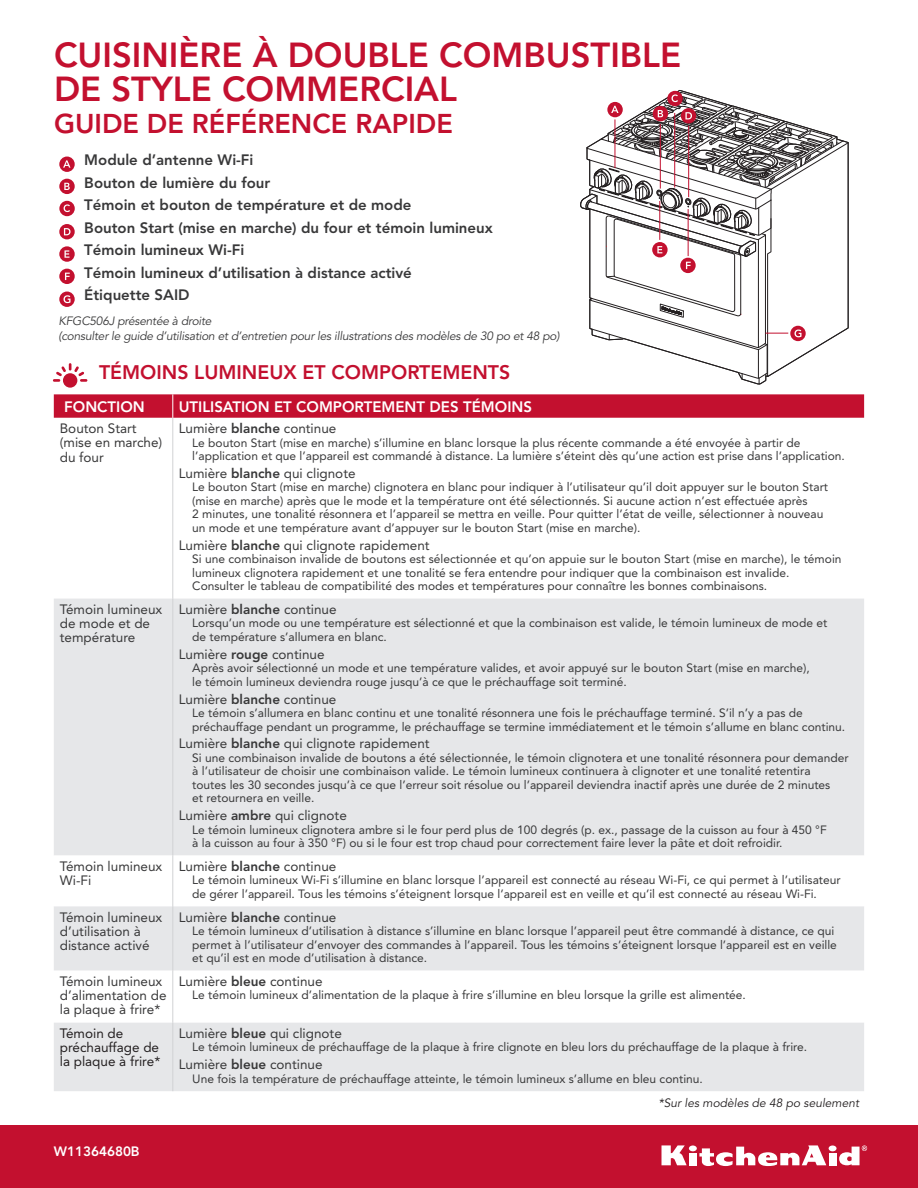
<style>
.page{position:relative;width:918px;height:1188px;background:#fff}
.page>*{position:absolute;margin:0;border:0;box-sizing:border-box;transform-origin:0 0}
.t1{font:800 34.5px/34.5px "Avenir";color:#c3102f}
.t2{font:800 27px "Avenir";color:#c3102f}
.t3{font:800 19.5px "Avenir";color:#c3102f}
.t4{font:800 15px "Avenir";color:#383839}
.t5{font:800 15px "Avenir";color:#fff}
.t6{font:13.5px/14.2px "Avenir LT Std";color:#383839}
.t7{font:13.5px/14.2px "Avenir LT Std";color:#231f20}
.t8{font:800 13.5px "Avenir";color:#fff}
.t9{font:12px/13.5px "Avenir LT Std";color:#383839}
.t10{font:italic 12px/15px "Avenir LT Std";letter-spacing:-.02em;color:#383839}
.t11{font:italic 12px "Avenir LT Std";color:#231f20}
.s1{font-family:"Avenir";font-weight:800}
</style>
<div class="page">
<div style="left:0;top:1125px;width:918px;height:63px;background:#c3102f"></div>
<div style="left:689px;top:1153px;width:8px;height:12px;background:#fff"></div>
<div style="left:689px;top:1145px;width:8px;height:6px;background:#fff;border-radius:50%"></div>
<div style="left:829px;top:1153px;width:8px;height:12px;background:#fff"></div>
<div style="left:829px;top:1145px;width:8px;height:6px;background:#fff;border-radius:50%"></div>
<svg style="left:662px;top:1145px;width:25px;height:20px"></svg>
<svg style="left:699px;top:1145px;width:127px;height:21px"></svg>
<svg style="left:839px;top:1145px;width:28px;height:20px"></svg>
<svg style="left:54px;top:599px;width:810px;height:492px;background:#e9e9eb"></svg>
<svg style="left:54px;top:856px;width:810px;height:50px"></svg>
<hr style="left:172px;top:418px;width:1px;height:181px;background:#d1d2d4">
<hr style="left:172px;top:599px;width:1px;height:257px;background:#d1d2d4">
<hr style="left:172px;top:856px;width:1px;height:50px;background:#d1d2d4">
<hr style="left:172px;top:906px;width:1px;height:64px;background:#d1d2d4">
<hr style="left:172px;top:970px;width:1px;height:53px;background:#d1d2d4">
<hr style="left:172px;top:1023px;width:1px;height:68px;background:#d1d2d4">
<svg style="left:54px;top:394px;width:810px;height:24px;background:#c41634"></svg>
<div style="left:63px;top:373px;width:14px;height:15px;background:#c3102f;border-radius:50%"></div>
<svg style="left:53px;top:363px;width:34px;height:19px"></svg>
<div style="left:59px;top:157px;width:16px;height:15px;background:#c3102f;border-radius:50%"></div>
<svg style="left:63px;top:160px;width:8px;height:8px"></svg>
<div style="left:59px;top:179px;width:16px;height:15px;background:#c3102f;border-radius:50%"></div>
<svg style="left:64px;top:183px;width:6px;height:7px"></svg>
<svg style="left:59px;top:201px;width:16px;height:15px"></svg>
<svg style="left:64px;top:204px;width:6px;height:8px"></svg>
<svg style="left:59px;top:224px;width:16px;height:15px"></svg>
<svg style="left:64px;top:228px;width:7px;height:7px"></svg>
<svg style="left:59px;top:246px;width:16px;height:16px"></svg>
<svg style="left:65px;top:250px;width:5px;height:8px"></svg>
<div style="left:59px;top:269px;width:16px;height:15px;background:#c3102f;border-radius:50%"></div>
<svg style="left:65px;top:273px;width:5px;height:7px"></svg>
<svg style="left:59px;top:292px;width:16px;height:15px"></svg>
<svg style="left:64px;top:295px;width:7px;height:8px"></svg>
<svg style="left:580px;top:90px;width:269px;height:294px"></svg>
<p class="t1" style="left:54px;top:37px;width:629px">CUISINIÈRE À DOUBLE COMBUSTIBLE<br>DE STYLE COMMERCIAL</p>
<p class="t2" style="left:54px;top:107px;width:400px">GUIDE DE RÉFÉRENCE RAPIDE</p>
<p class="t4" style="left:84px;top:151px;width:171px">Module d’antenne Wi-Fi</p>
<p class="t4" style="left:84px;top:174px;width:188px">Bouton de lumière du four</p>
<p class="t4" style="left:84px;top:196px;width:329px">Témoin et bouton de température et de mode</p>
<p class="t4" style="left:84px;top:219px;width:410px">Bouton Start (mise en marche) du four et témoin lumineux</p>
<p class="t4" style="left:84px;top:241px;width:162px">Témoin lumineux Wi-Fi</p>
<p class="t4" style="left:84px;top:264px;width:329px">Témoin lumineux d’utilisation à distance activé</p>
<p class="t4" style="left:84px;top:286px;width:107px">Étiquette SAID</p>
<p class="t10" style="left:58px;top:314px;width:503px">KFGC506J présentée à droite<br>(consulter le guide d’utilisation et d’entretien pour les illustrations des modèles de 30 po et 48 po)</p>
<p class="t3" style="left:99px;top:361px;width:413px">TÉMOINS LUMINEUX ET COMPORTEMENTS</p>
<p class="t5" style="left:64px;top:398px;width:82px">FONCTION</p>
<p class="t5" style="left:179px;top:398px;width:355px">UTILISATION ET COMPORTEMENT DES TÉMOINS</p>
<p class="t6" style="left:60px;top:421px;width:104px">Bouton Start (mise en marche) du four</p>
<p class="t6" style="left:179px;top:421px;width:159px">Lumière <span class="s1">blanche</span> continue</p>
<p class="t9" style="left:192px;top:436px;width:654px">Le bouton Start (mise en marche) s’illumine en blanc lorsque la plus récente commande a été envoyée à partir de l’application et que l’appareil est commandé à distance. La lumière s’éteint dès qu’une action est prise dans l’application.</p>
<p class="t6" style="left:179px;top:466px;width:178px">Lumière <span class="s1">blanche</span> qui clignote</p>
<p class="t9" style="left:192px;top:481px;width:637px">Le bouton Start (mise en marche) clignotera en blanc pour indiquer à l’utilisateur qu’il doit appuyer sur le bouton Start (mise en marche) après que le mode et la température ont été sélectionnés. Si aucune action n’est effectuée après<br>2 minutes, une tonalité résonnera et l’appareil se mettra en veille. Pour quitter l’état de veille, sélectionner à nouveau un mode et une température avant d’appuyer sur le bouton Start (mise en marche).</p>
<p class="t6" style="left:179px;top:538px;width:252px">Lumière <span class="s1">blanche</span> qui clignote rapidement</p>
<p class="t9" style="left:192px;top:552px;width:651px">Si une combinaison invalide de boutons est sélectionnée et qu’on appuie sur le bouton Start (mise en marche), le témoin lumineux clignotera rapidement et une tonalité se fera entendre pour indiquer que la combinaison est invalide.<br>Consulter le tableau de compatibilité des modes et températures pour connaître les bonnes combinaisons.</p>
<p class="t6" style="left:60px;top:602px;width:104px">Témoin lumineux de mode et de température</p>
<p class="t6" style="left:179px;top:602px;width:159px">Lumière <span class="s1">blanche</span> continue</p>
<p class="t9" style="left:192px;top:617px;width:637px">Lorsqu’un mode ou une température est sélectionné et que la combinaison est valide, le témoin lumineux de mode et de température s’allumera en blanc.</p>
<p class="t6" style="left:179px;top:647px;width:147px">Lumière <span class="s1">rouge</span> continue</p>
<p class="t9" style="left:192px;top:661px;width:619px">Après avoir sélectionné un mode et une température valides, et avoir appuyé sur le bouton Start (mise en marche), le témoin lumineux deviendra rouge jusqu’à ce que le préchauffage soit terminé.</p>
<p class="t6" style="left:179px;top:692px;width:159px">Lumière <span class="s1">blanche</span> continue</p>
<p class="t9" style="left:192px;top:706px;width:655px">Le témoin s’allumera en blanc continu et une tonalité résonnera une fois le préchauffage terminé. S’il n’y a pas de préchauffage pendant un programme, le préchauffage se termine immédiatement et le témoin s’allume en blanc continu.</p>
<p class="t6" style="left:179px;top:737px;width:252px">Lumière <span class="s1">blanche</span> qui clignote rapidement</p>
<p class="t9" style="left:192px;top:751px;width:658px">Si une combinaison invalide de boutons a été sélectionnée, le témoin clignotera et une tonalité résonnera pour demander à l’utilisateur de choisir une combinaison valide. Le témoin lumineux continuera à clignoter et une tonalité retentira<br>toutes les 30 secondes jusqu’à ce que l’erreur soit résolue ou l’appareil deviendra inactif après une durée de 2 minutes<br>et retournera en veille.</p>
<p class="t6" style="left:179px;top:808px;width:170px">Lumière <span class="s1">ambre</span> qui clignote</p>
<p class="t9" style="left:192px;top:823px;width:636px">Le témoin lumineux clignotera ambre si le four perd plus de 100 degrés (p. ex., passage de la cuisson au four à 450 °F à la cuisson au four à 350 °F) ou si le four est trop chaud pour correctement faire lever la pâte et doit refroidir.</p>
<p class="t6" style="left:60px;top:859px;width:104px">Témoin lumineux<br>Wi-Fi</p>
<p class="t6" style="left:179px;top:859px;width:159px">Lumière <span class="s1">blanche</span> continue</p>
<p class="t9" style="left:192px;top:874px;width:650px">Le témoin lumineux Wi-Fi s’illumine en blanc lorsque l’appareil est connecté au réseau Wi-Fi, ce qui permet à l’utilisateur de gérer l’appareil. Tous les témoins s’éteignent lorsque l’appareil est en veille et qu’il est connecté au réseau Wi-Fi.</p>
<p class="t6" style="left:60px;top:910px;width:104px">Témoin lumineux d’utilisation à distance activé</p>
<p class="t6" style="left:179px;top:910px;width:159px">Lumière <span class="s1">blanche</span> continue</p>
<p class="t9" style="left:192px;top:924px;width:646px">Le témoin lumineux d’utilisation à distance s’illumine en blanc lorsque l’appareil peut être commandé à distance, ce qui permet à l’utilisateur d’envoyer des commandes à l’appareil. Tous les témoins s’éteignent lorsque l’appareil est en veille et qu’il est en mode d’utilisation à distance.</p>
<p class="t6" style="left:60px;top:974px;width:108px">Témoin lumineux d’alimentation de la plaque à frire*</p>
<p class="t6" style="left:179px;top:974px;width:145px">Lumière <span class="s1">bleue</span> continue</p>
<p class="t9" style="left:192px;top:988px;width:555px">Le témoin lumineux d’alimentation de la plaque à frire s’illumine en bleu lorsque la grille est alimentée.</p>
<p class="t7" style="left:60px;top:1026px;width:102px">Témoin de préchauffage de la plaque à frire*</p>
<p class="t6" style="left:179px;top:1026px;width:165px">Lumière <span class="s1">bleue</span> qui clignote</p>
<p class="t9" style="left:192px;top:1041px;width:616px">Le témoin lumineux de préchauffage de la plaque à frire clignote en bleu lors du préchauffage de la plaque à frire.</p>
<p class="t6" style="left:179px;top:1058px;width:145px">Lumière <span class="s1">bleue</span> continue</p>
<p class="t9" style="left:192px;top:1072px;width:512px">Une fois la température de préchauffage atteinte, le témoin lumineux s’allume en bleu continu.</p>
<p class="t8" style="left:54px;top:1143px;width:87px">W11364680B</p>
<p class="t11" style="left:658px;top:1096px;width:202px">*Sur les modèles de 48 po seulement</p>
</div>
